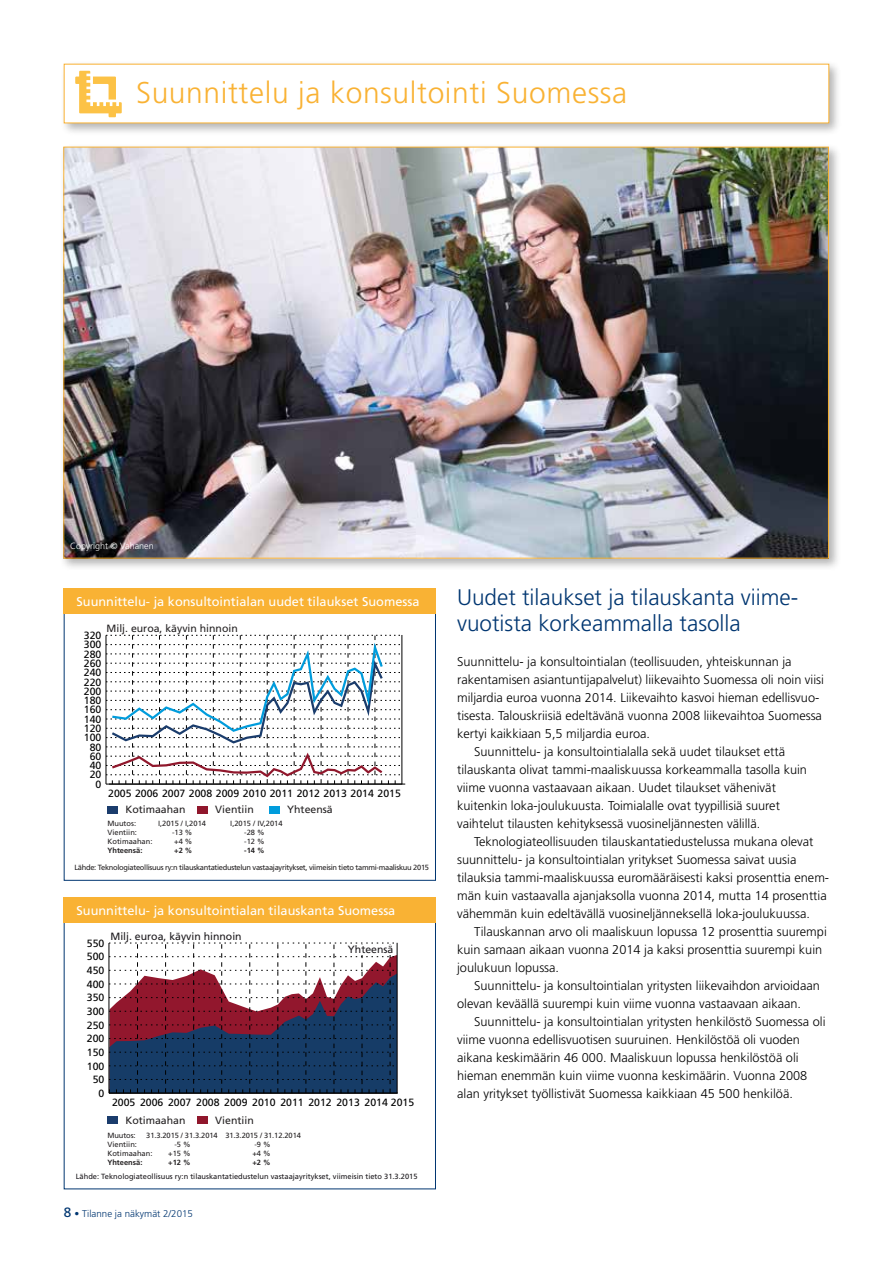
<style>
.page{position:relative;width:893px;height:1263px;background:#fff}
.page>*{position:absolute;margin:0;border:0;box-sizing:border-box;transform-origin:0 0}
.t1{font:300 30px "Frutiger LT Std";letter-spacing:.02em;color:#f9b234}
.t2{font:300 22.5px/25.5px "Frutiger LT Std";color:#003671}
.t3{font:300 12.75px "Frutiger LT Std";color:#000}
.t4{font:12.75px "Frutiger LT Std";color:#fff}
.t5{font:10.5px "Frutiger LT Std";color:#000}
.t6{font:10.5px "Frutiger LT Std";color:#232021}
.t7{font:10.5px "Frutiger LT Std";color:#1b181c}
.t8{font:300 9.75px "Frutiger LT Std";color:#003671}
.t9{font:300 9px "Frutiger LT Std";color:#fff}
.t10{font:7.5px "Frutiger LT Std";letter-spacing:-.04em;color:#232021}
.t11{font:7.5px "Frutiger LT Std";color:#1b181c}
.t12{font:7.5px "Frutiger LT Std";color:#232021}
.t13{font:7.5px "Frutiger LT Std";letter-spacing:-.01em;color:#232021}
.t14{font:700 7.5px "Frutiger LT Std";color:#232021}
.s1{font-weight:400;font-size:13.5px}
</style>
<div class="page">
<div style="left:60px;top:60px;width:782px;height:76px;background:#000;opacity:.3"></div>
<div style="left:64px;top:64px;width:765px;height:59px;background:#fff"></div>
<svg style="left:75px;top:71px;width:47px;height:46px"></svg>
<div style="left:107px;top:806px;width:11px;height:7px;background:#1a3c6c"></div>
<div style="left:197px;top:806px;width:11px;height:7px;background:#90172c"></div>
<div style="left:269px;top:806px;width:11px;height:7px;background:#009cdc"></div>
<hr style="left:109px;top:784px;width:296px;height:1px;background:#000">
<hr style="left:106px;top:784px;width:296px;height:1px;background:#000">
<svg style="left:106px;top:635px;width:296px;height:149px"></svg>
<div style="left:64px;top:613px;width:372px;height:268px;border:1px solid #003671"></div>
<div style="left:107px;top:1116px;width:11px;height:8px;background:#1a3c6c"></div>
<div style="left:197px;top:1116px;width:11px;height:8px;background:#90172c"></div>
<hr style="left:109px;top:1093px;width:289px;height:1px;background:#000">
<svg style="left:109px;top:943px;width:289px;height:150px"></svg>
<div style="left:348px;top:946px;width:47px;height:9px;background:#fff"></div>
<div style="left:64px;top:897px;width:372px;height:26px;background:#f9b234"></div>
<div style="left:64px;top:588px;width:372px;height:26px;background:#f9b234"></div>
<div style="left:59px;top:143px;width:782px;height:428px;background:#000;opacity:.3"></div>
<img style="left:65px;top:149px;width:762px;height:407px">
<h1 class="t1" style="left:136px;top:76px;width:493px">Suunnittelu ja konsultointi Suomessa</h1>
<p class="t9" style="left:70px;top:541px;width:85px">Copyright © Vahanen</p>
<p class="t4" style="left:77px;top:594px;width:344px">Suunnittelu- ja konsultointialan uudet tilaukset Suomessa</p>
<p class="t6" style="left:106px;top:622px;width:133px">Milj. euroa, käyvin hinnoin</p>
<p class="t5" style="left:84px;top:629px;width:19px">320</p>
<p class="t5" style="left:84px;top:638px;width:19px">300</p>
<p class="t5" style="left:84px;top:648px;width:19px">280</p>
<p class="t5" style="left:84px;top:657px;width:19px">260</p>
<p class="t5" style="left:84px;top:666px;width:19px">240</p>
<p class="t5" style="left:84px;top:676px;width:19px">220</p>
<p class="t5" style="left:84px;top:685px;width:19px">200</p>
<p class="t5" style="left:84px;top:694px;width:19px">180</p>
<p class="t5" style="left:84px;top:704px;width:19px">160</p>
<p class="t5" style="left:84px;top:713px;width:19px">140</p>
<p class="t5" style="left:84px;top:722px;width:19px">120</p>
<p class="t5" style="left:84px;top:731px;width:19px">100</p>
<p class="t5" style="left:90px;top:741px;width:13px">80</p>
<p class="t5" style="left:90px;top:750px;width:13px">60</p>
<p class="t5" style="left:90px;top:759px;width:13px">40</p>
<p class="t5" style="left:90px;top:769px;width:13px">20</p>
<p class="t5" style="left:96px;top:778px;width:7px">0</p>
<p class="t5" style="left:108px;top:787px;width:294px">2005 2006 2007 2008 2009 2010 2011 2012 2013 2014 2015</p>
<p class="t6" style="left:125px;top:804px;width:62px">Kotimaahan</p>
<p class="t6" style="left:215px;top:804px;width:40px">Vientiin</p>
<p class="t6" style="left:287px;top:804px;width:47px">Yhteensä</p>
<p class="t10" style="left:107px;top:819px;width:30px">Muutos:</p>
<p class="t12" style="left:158px;top:819px;width:49px">I,2015 / I,2014</p>
<p class="t12" style="left:230px;top:819px;width:54px">I,2015 / IV,2014</p>
<p class="t12" style="left:107px;top:828px;width:31px">Vientiin:</p>
<p class="t10" style="left:172px;top:828px;width:22px">-13 %</p>
<p class="t10" style="left:244px;top:828px;width:22px">-28 %</p>
<p class="t12" style="left:107px;top:837px;width:47px">Kotimaahan:</p>
<p class="t10" style="left:174px;top:837px;width:20px">+4 %</p>
<p class="t10" style="left:244px;top:837px;width:22px">-12 %</p>
<p class="t14" style="left:107px;top:846px;width:37px">Yhteensä:</p>
<p class="t14" style="left:174px;top:846px;width:20px">+2 %</p>
<p class="t14" style="left:244px;top:846px;width:22px">-14 %</p>
<p class="t10" style="left:75px;top:863px;width:356px">Lähde: Teknologiateollisuus ry:n tilauskantatiedustelun vastaajayritykset, viimeisin tieto tammi-maaliskuu 2015</p>
<p class="t4" style="left:77px;top:903px;width:320px">Suunnittelu- ja konsultointialan tilauskanta Suomessa</p>
<p class="t7" style="left:110px;top:930px;width:133px">Milj. euroa, käyvin hinnoin</p>
<p class="t5" style="left:87px;top:937px;width:19px">550</p>
<p class="t5" style="left:87px;top:950px;width:19px">500</p>
<p class="t5" style="left:87px;top:964px;width:19px">450</p>
<p class="t5" style="left:87px;top:978px;width:19px">400</p>
<p class="t5" style="left:87px;top:991px;width:19px">350</p>
<p class="t5" style="left:87px;top:1005px;width:19px">300</p>
<p class="t5" style="left:87px;top:1019px;width:19px">250</p>
<p class="t5" style="left:87px;top:1032px;width:19px">200</p>
<p class="t5" style="left:87px;top:1046px;width:19px">150</p>
<p class="t5" style="left:87px;top:1060px;width:19px">100</p>
<p class="t5" style="left:93px;top:1073px;width:13px">50</p>
<p class="t7" style="left:348px;top:944px;width:47px">Yhteensä</p>
<p class="t5" style="left:99px;top:1087px;width:7px">0</p>
<p class="t5" style="left:112px;top:1096px;width:304px">2005 2006 2007 2008 2009 2010 2011 2012 2013 2014 2015</p>
<p class="t6" style="left:125px;top:1114px;width:62px">Kotimaahan</p>
<p class="t6" style="left:215px;top:1114px;width:40px">Vientiin</p>
<p class="t10" style="left:107px;top:1131px;width:30px">Muutos:</p>
<p class="t13" style="left:146px;top:1131px;width:156px">31.3.2015 / 31.3.2014 31.3.2015 / 31.12.2014</p>
<p class="t12" style="left:107px;top:1140px;width:31px">Vientiin:</p>
<p class="t10" style="left:174px;top:1140px;width:18px">-5 %</p>
<p class="t10" style="left:254px;top:1140px;width:18px">-9 %</p>
<p class="t12" style="left:107px;top:1149px;width:47px">Kotimaahan:</p>
<p class="t10" style="left:168px;top:1149px;width:24px">+15 %</p>
<p class="t10" style="left:252px;top:1149px;width:20px">+4 %</p>
<p class="t14" style="left:107px;top:1158px;width:37px">Yhteensä:</p>
<p class="t14" style="left:168px;top:1158px;width:24px">+12 %</p>
<p class="t14" style="left:252px;top:1158px;width:20px">+2 %</p>
<p class="t11" style="left:76px;top:1172px;width:343px">Lähde: Teknologiateollisuus ry:n tilauskantatiedustelun vastaajayritykset, viimeisin tieto 31.3.2015</p>
<p class="t8" style="left:64px;top:1208px;width:131px"><span class="s1">8</span> • Tilanne ja näkymät 2/2015</p>
<h2 class="t2" style="left:457px;top:585px;width:343px">Uudet tilaukset ja tilauskanta viime&shy;vuotista korkeammalla tasolla</h2>
<p class="t3" style="left:457px;top:654px;width:336px">Suunnittelu- ja konsultointialan (teollisuuden, yhteiskunnan ja</p>
<p class="t3" style="left:457px;top:672px;width:368px">rakentamisen asiantuntijapalvelut) liikevaihto Suomessa oli noin viisi</p>
<p class="t3" style="left:457px;top:690px;width:364px">miljardia euroa vuonna 2014. Liikevaihto kasvoi hieman edellisvuo-</p>
<p class="t3" style="left:457px;top:708px;width:366px">tisesta. Talouskriisiä edeltävänä vuonna 2008 liikevaihtoa Suomessa</p>
<p class="t3" style="left:457px;top:726px;width:194px">kertyi kaikkiaan 5,5 miljardia euroa.</p>
<p class="t3" style="left:474px;top:744px;width:312px">Suunnittelu- ja konsultointialalla sekä uudet tilaukset että</p>
<p class="t3" style="left:457px;top:762px;width:351px">tilauskanta olivat tammi-maaliskuussa korkeammalla tasolla kuin</p>
<p class="t3" style="left:457px;top:780px;width:320px">viime vuonna vastaavaan aikaan. Uudet tilaukset vähenivät</p>
<p class="t3" style="left:457px;top:798px;width:324px">kuitenkin loka-joulukuusta. Toimialalle ovat tyypillisiä suuret</p>
<p class="t3" style="left:457px;top:816px;width:305px">vaihtelut tilausten kehityksessä vuosineljännesten välillä.</p>
<p class="t3" style="left:474px;top:834px;width:341px">Teknologiateollisuuden tilauskantatiedustelussa mukana olevat</p>
<p class="t3" style="left:457px;top:852px;width:341px">suunnittelu- ja konsultointialan yritykset Suomessa saivat uusia</p>
<p class="t3" style="left:457px;top:870px;width:374px">tilauksia tammi-maaliskuussa euromääräisesti kaksi prosenttia enem-</p>
<p class="t3" style="left:457px;top:888px;width:371px">män kuin vastaavalla ajanjaksolla vuonna 2014, mutta 14 prosenttia</p>
<p class="t3" style="left:457px;top:906px;width:354px">vähemmän kuin edeltävällä vuosineljänneksellä loka-joulukuussa.</p>
<p class="t3" style="left:474px;top:924px;width:354px">Tilauskannan arvo oli maaliskuun lopussa 12 prosenttia suurempi</p>
<p class="t3" style="left:457px;top:942px;width:367px">kuin samaan aikaan vuonna 2014 ja kaksi prosenttia suurempi kuin</p>
<p class="t3" style="left:457px;top:960px;width:104px">joulukuun lopussa.</p>
<p class="t3" style="left:474px;top:978px;width:347px">Suunnittelu- ja konsultointialan yritysten liikevaihdon arvioidaan</p>
<p class="t3" style="left:457px;top:996px;width:346px">olevan keväällä suurempi kuin viime vuonna vastaavaan aikaan.</p>
<p class="t3" style="left:474px;top:1014px;width:353px">Suunnittelu- ja konsultointialan yritysten henkilöstö Suomessa oli</p>
<p class="t3" style="left:457px;top:1032px;width:344px">viime vuonna edellisvuotisen suuruinen. Henkilöstöä oli vuoden</p>
<p class="t3" style="left:457px;top:1050px;width:343px">aikana keskimäärin 46 000. Maaliskuun lopussa henkilöstöä oli</p>
<p class="t3" style="left:457px;top:1068px;width:352px">hieman enemmän kuin viime vuonna keskimäärin. Vuonna 2008</p>
<p class="t3" style="left:457px;top:1086px;width:337px">alan yritykset työllistivät Suomessa kaikkiaan 45 500 henkilöä.</p>
</div>
